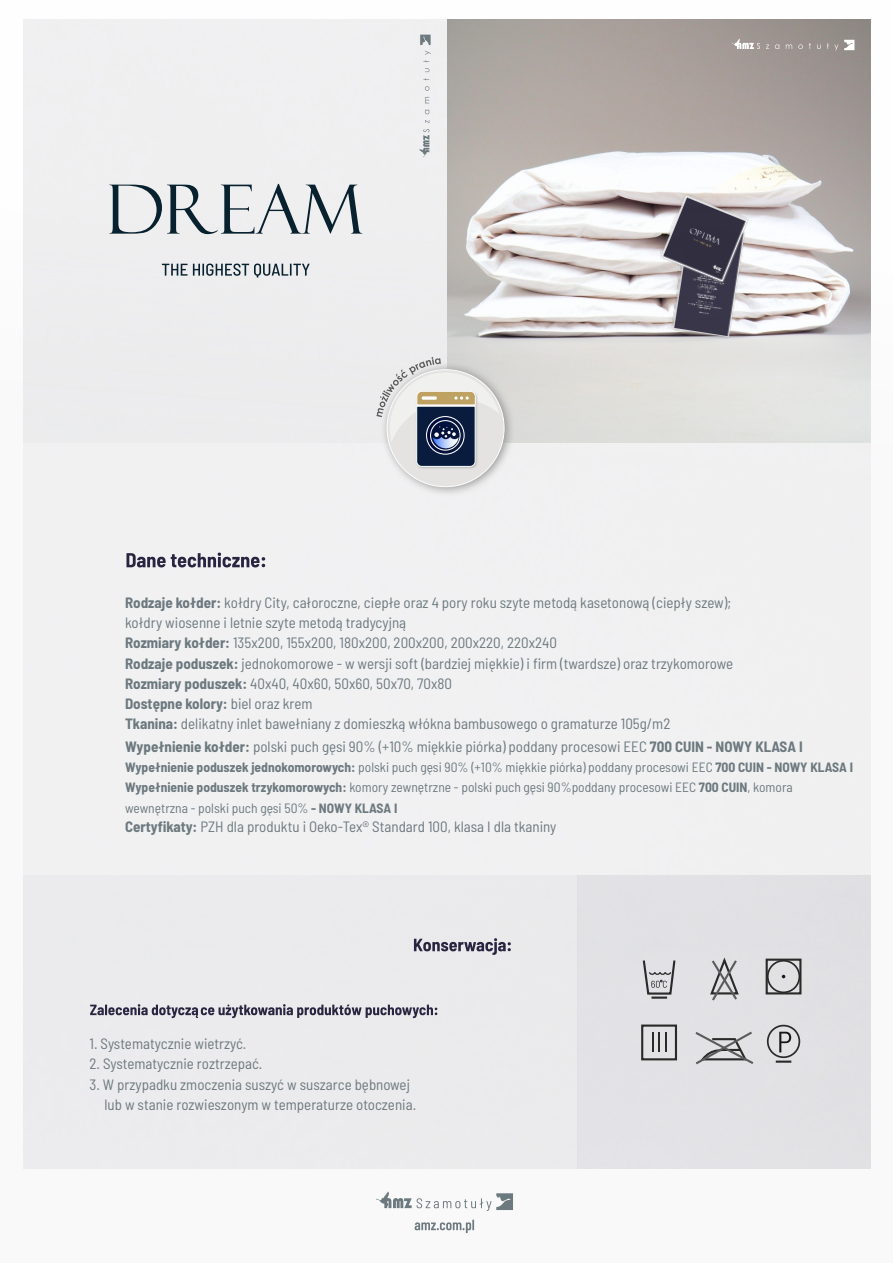
<style>
.page{position:relative;width:893px;height:1263px;background:#f1f1f2}
.page>*{position:absolute;margin:0;border:0;box-sizing:border-box;transform-origin:0 0}
.t1{font:semi-condensed 15px/20.2px "Barlow";color:#6c797f}
.t2{font:semi-condensed 15px "Barlow";color:#6c787f}
.t3{font:semi-condensed 13.5px/20.1px "Barlow";color:#6c797f}
.s1{font-weight:700}
.s2{font-weight:700;color:#6c797f}
.s3{color:#6c797f}
</style>
<div class="page">
<img style="left:24px;top:876px;width:847px;height:293px">
<svg style="left:90px;top:1004px;width:347px;height:14px"></svg>
<svg style="left:414px;top:938px;width:97px;height:17px"></svg>
<svg style="left:419px;top:51px;width:12px;height:107px"></svg>
<svg style="left:420px;top:35px;width:11px;height:10px"></svg>
<svg style="left:126px;top:552px;width:139px;height:15px"></svg>
<img style="left:447px;top:19px;width:424px;height:424px">
<svg style="left:732px;top:39px;width:106px;height:11px"></svg>
<svg style="left:844px;top:40px;width:10px;height:10px"></svg>
<img style="left:393px;top:361px;width:123px;height:135px">
<div style="left:387px;top:369px;width:117px;height:118px;background:#e4e3e2;border:1px solid #fefefe;border-radius:50%"></div>
<svg style="left:376px;top:357px;width:123px;height:110px"></svg>
<img style="left:671px;top:286px;width:77px;height:56px">
<img style="left:658px;top:193px;width:93px;height:93px">
<svg style="left:162px;top:264px;width:148px;height:13px"></svg>
<svg style="left:109px;top:184px;width:253px;height:50px"></svg>
<svg style="left:376px;top:1191px;width:137px;height:20px"></svg>
<svg style="left:415px;top:1220px;width:59px;height:13px"></svg>
<svg style="left:709px;top:958px;width:31px;height:45px"></svg>
<svg style="left:693px;top:1030px;width:63px;height:36px"></svg>
<svg style="left:779px;top:1032px;width:12px;height:20px"></svg>
<div style="left:767px;top:1025px;width:33px;height:33px;border:2px solid #2b2a29;border-radius:50%"></div>
<hr style="left:776px;top:1060px;width:15px;height:3px;background:#2b2a29">
<hr style="left:651px;top:996px;width:16px;height:3px;background:#2b2a29">
<svg style="left:641px;top:958px;width:36px;height:38px"></svg>
<div style="left:766px;top:958px;width:35px;height:36px;border:2px solid #2b2a29"></div>
<div style="left:767px;top:960px;width:33px;height:33px;border:2px solid #2b2a29;border-radius:50%"></div>
<div style="left:641px;top:1024px;width:36px;height:36px;border:2px solid #2b2a29"></div>
<svg style="left:652px;top:1033px;width:14px;height:19px"></svg>
<p class="t1" style="left:125px;top:591px;width:610px"><span class="s1">Rodzaje kołder:</span> kołdry City, całoroczne, ciepłe oraz 4 pory roku szyte metodą kasetonową (ciepły szew); kołdry wiosenne i letnie szyte metodą tradycyjną<br><span class="s1">Rozmiary kołder:</span> 135x200, 155x200, 180x200, 200x200, 200x220, 220x240<br><span class="s1">Rodzaje poduszek:</span> jednokomorowe - w wersji soft (bardziej miękkie) i firm (twardsze) oraz trzykomorowe <span class="s1">Rozmiary poduszek:</span> 40x40, 40x60, 50x60, 50x70, 70x80<br><span class="s1">Dostępne kolory:</span> biel oraz krem<br><span class="s1">Tkanina:</span> delikatny inlet bawełniany z domieszką włókna bambusowego o gramaturze 105g/m2</p>
<p class="t1" style="left:125px;top:735px;width:679px"><span class="s1">Wypełnienie kołder:</span> polski puch gęsi 90% (+10% miękkie piórka) poddany procesowi EEC <span class="s1">700 CUIN - NOWY KLASA I</span></p>
<p class="t3" style="left:125px;top:756px;width:729px"><span class="s1">Wypełnienie poduszek jednokomorowych:</span> polski puch gęsi 90% (+10% miękkie piórka) poddany procesowi EEC <span class="s1">700 CUIN - NOWY KLASA I<br>Wypełnienie poduszek trzykomorowych:</span> komory zewnętrzne - polski puch gęsi 90%poddany procesowi EEC <span class="s1">700 CUIN</span>, komora wewnętrzna - polski puch gęsi 50% <span class="s1">- NOWY KLASA I</span></p>
<p class="t2" style="left:125px;top:816px;width:433px"><span class="s2">Certyfikaty:</span> <span class="s3">PZH dla produktu i</span> Oeko-Tex® Standard 100, klasa I dla tkaniny</p>
<p class="t1" style="left:89px;top:1032px;width:158px">1. Systematycznie wietrzyć.</p>
<p class="t1" style="left:89px;top:1053px;width:174px">2. Systematycznie roztrzepać.</p>
<p class="t1" style="left:104px;top:1073px;width:313px;text-indent:-15px">3. W przypadku zmoczenia suszyć w suszarce bębnowej lub w stanie rozwieszonym w temperaturze otoczenia.</p>
</div>
